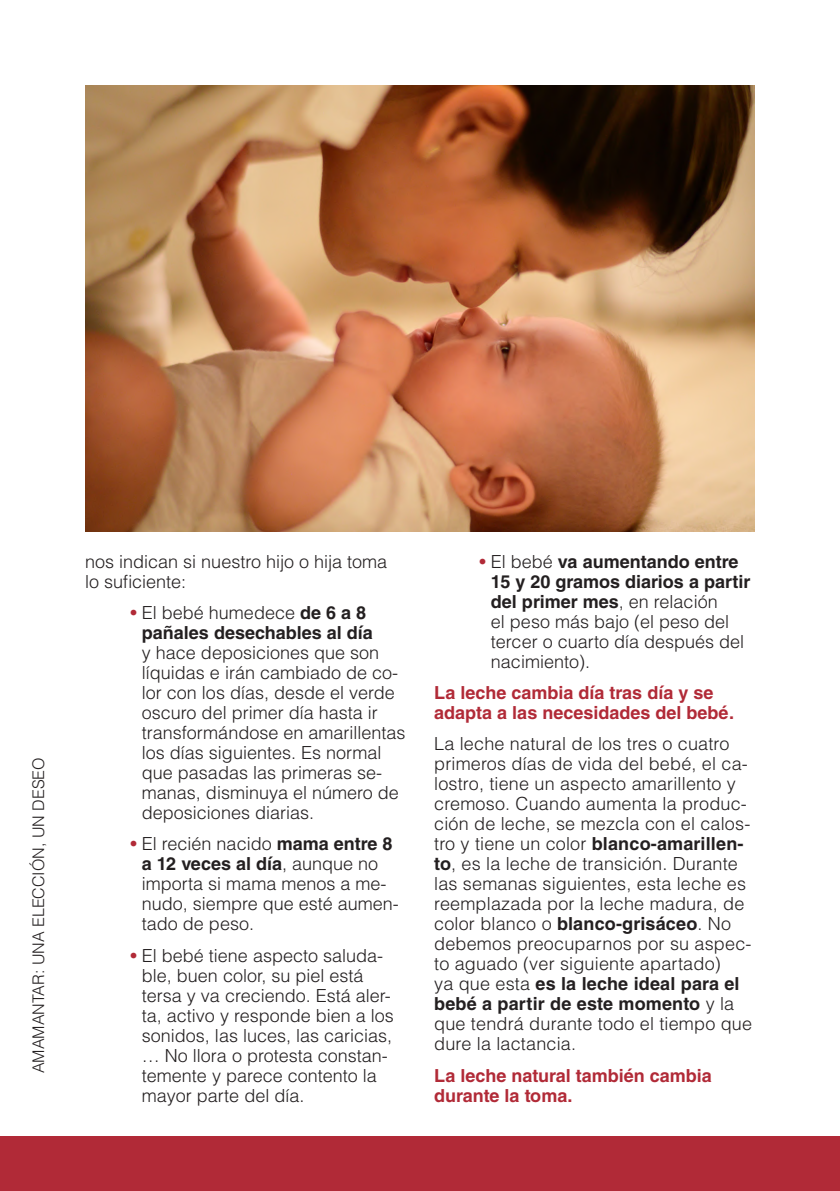
<style>
.page{position:relative;width:840px;height:1191px;background:#fff}
.page>*{position:absolute;margin:0;border:0;box-sizing:border-box;transform-origin:0 0}
.comun{font:300 18px/20px "Helvetica LT Std";color:#231f20}
.comun-2{font:700 18px/20px "Helvetica LT Std";color:#b12a37}
.t1{font:300 16px "Helvetica LT Std";color:#231f20}
.s1{font-weight:400;color:#b12a37}
.s2{font-weight:700}
</style>
<div class="page">
<div style="left:0;top:1136px;width:839px;height:55px;background:#b12a37"></div>
<hr style="left:839px;top:1136px;width:1px;height:55px;background:#b12a37">
<img style="left:85px;top:85px;width:669px;height:447px">
<p class="t1" style="left:28px;top:1073px;width:317px;rotate:-90deg">AMAMANTAR: UNA ELECCIÓN, UN DESEO</p>
<p class="comun" style="left:85px;top:551px;width:303px">nos indican si nuestro hijo o hija toma lo suficiente:</p>
<p class="comun" style="left:142px;top:602px;width:265px;text-indent:-11px"><span class="s1">•</span> El bebé humedece <span class="s2">de 6 a 8 pañales desechables al día<br></span>y hace deposiciones que son líquidas e irán cambiado de co&shy;lor con los días, desde el verde oscuro del primer día hasta ir transformándose en amarillentas los días siguientes. Es normal que pasadas las primeras se&shy;manas, disminuya el número de deposiciones diarias.</p>
<p class="comun" style="left:142px;top:833px;width:258px;text-indent:-11px"><span class="s1">•</span> El recién nacido <span class="s2">mama entre 8 a 12 veces al día</span>, aunque no importa si mama menos a me&shy;nudo, siempre que esté aumen&shy;tado de peso.</p>
<p class="comun" style="left:142px;top:945px;width:253px;text-indent:-11px"><span class="s1">•</span> El bebé tiene aspecto saluda&shy;ble, buen color, su piel está tersa y va creciendo. Está aler&shy;ta, activo y responde bien a los sonidos, las luces, las caricias, … No llora o protesta constan&shy;temente y parece contento la mayor parte del día.</p>
<p class="comun" style="left:490px;top:551px;width:261px;text-indent:-11px"><span class="s1">•</span> El bebé <span class="s2">va aumentando entre<br>15 y 20 gramos diarios a partir del primer mes</span>, en relación<br>el peso más bajo (el peso del tercer o cuarto día después del nacimiento).</p>
<p class="comun-2" style="left:434px;top:682px;width:301px">La leche cambia día tras día y se adapta a las necesidades del bebé.</p>
<p class="comun" style="left:434px;top:733px;width:319px">La leche natural de los tres o cuatro primeros días de vida del bebé, el ca&shy;lostro, tiene un aspecto amarillento y cremoso. Cuando aumenta la produc&shy;ción de leche, se mezcla con el calos&shy;tro y tiene un color <span class="s2">blanco-amarillen&shy;to</span>, es la leche de transición. Durante las semanas siguientes, esta leche es reemplazada por la leche madura, de color blanco o <span class="s2">blanco-grisáceo</span>. No debemos preocuparnos por su aspec&shy;to aguado (ver siguiente apartado)<br>ya que esta <span class="s2">es la leche ideal para el bebé a partir de este momento</span> y la que tendrá durante todo el tiempo que dure la lactancia.</p>
<p class="comun-2" style="left:434px;top:1065px;width:279px">La leche natural también cambia durante la toma.</p>
</div>
